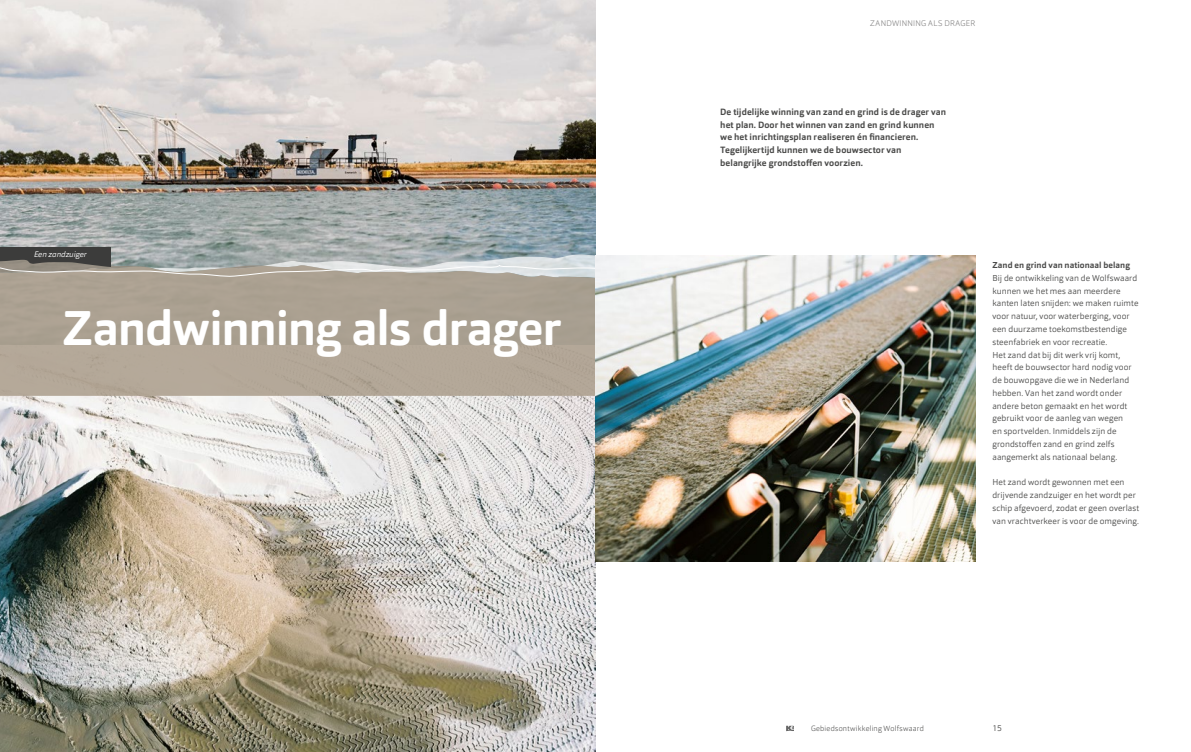
<style>
.page{position:relative;width:1191px;height:752px;background:#fff}
.page>*{position:absolute;margin:0;border:0;box-sizing:border-box;transform-origin:0 0}
.t1{font:700 48px "Orgon";letter-spacing:-.015em;color:#fff}
.t2{font:700 9px/12.8px "Orgon";letter-spacing:.005em;color:#4a4a49}
.t3{font:300 8.5px/12.8px "Orgon";letter-spacing:.005em;color:#4a4a49}
.t4{font:700 8.5px "Orgon";letter-spacing:.01em;color:#4a4a49}
.t5{font:200 8px "Orgon";letter-spacing:.01em;color:#7f7e7e}
.t6{font:italic 300 8px "Orgon";letter-spacing:-.01em;color:#fff}
.t7{font:200 7.5px "Orgon";letter-spacing:.01em;color:#4a4a49}
</style>
<div class="page">
<svg style="left:786px;top:725px;width:8px;height:5px"></svg>
<img style="left:0;top:0;width:595px;height:751px">
<div style="left:0;top:278px;width:595px;height:117px;background:#ada293"></div>
<img style="left:595px;top:255px;width:380px;height:306px">
<svg style="left:0;top:247px;width:596px;height:31px;background:#a5a8a6"></svg>
<p class="t6" style="left:34px;top:249px;width:54px">Een zandzuiger</p>
<h1 class="t1" style="left:63px;top:297px;width:500px">Zandwinning als drager</h1>
<p class="t5" style="left:870px;top:18px;width:107px">ZANDWINNING ALS DRAGER</p>
<p class="t2" style="left:720px;top:105px;width:227px">De tijdelijke winning van zand en grind is de drager van het plan. Door het winnen van zand en grind kunnen we het inrichtingsplan realiseren én financieren.<br>Tegelijkertijd kunnen we de bouwsector van belangrijke grondstoffen voorzien.</p>
<p class="t4" style="left:992px;top:259px;width:139px">Zand en grind van nationaal belang</p>
<p class="t3" style="left:992px;top:271px;width:147px">Bij de ontwikkeling van de Wolfswaard kunnen we het mes aan meerdere kanten laten snijden: we maken ruimte voor natuur, voor waterberging, voor een duurzame toekomstbestendige steenfabriek en voor recreatie.<br>Het zand dat bij dit werk vrij komt, heeft de bouwsector hard nodig voor de bouwopgave die we in Nederland hebben. Van het zand wordt onder andere beton gemaakt en het wordt gebruikt voor de aanleg van wegen<br>en sportvelden. Inmiddels zijn de grondstoffen zand en grind zelfs aangemerkt als nationaal belang.</p>
<p class="t3" style="left:992px;top:475px;width:148px">Het zand wordt gewonnen met een drijvende zandzuiger en het wordt per schip afgevoerd, zodat er geen overlast van vrachtverkeer is voor de omgeving.</p>
<p class="t7" style="left:811px;top:723px;width:115px">Gebiedsontwikkeling Wolfswaard</p>
<p class="t3" style="left:992px;top:721px;width:11px">15</p>
</div>
